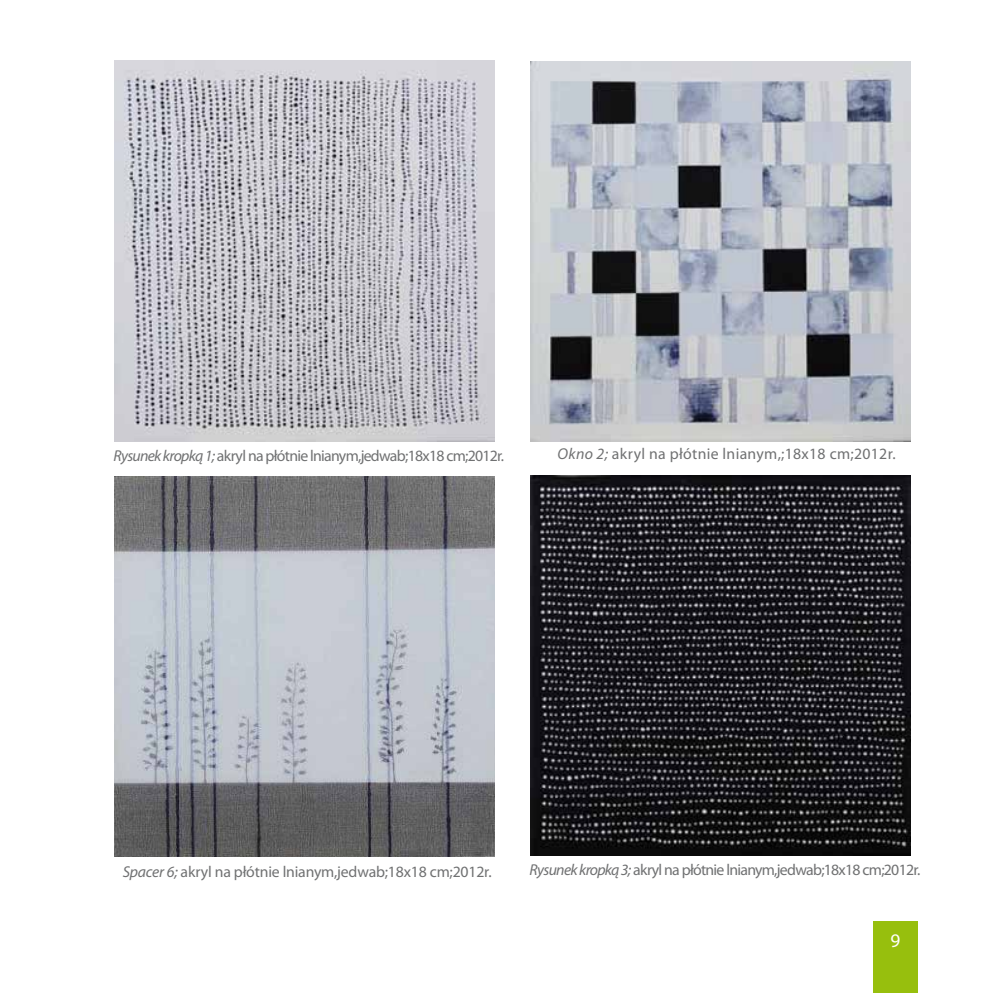
<style>
.page{position:relative;width:993px;height:993px;background:#fff}
.page>*{position:absolute;margin:0;border:0;box-sizing:border-box;transform-origin:0 0}
.t1{font:19.25px "Myriad Pro";color:#fff}
.t2{font:15.75px "Myriad Pro";letter-spacing:-.03em;color:#707172}
.t3{font:15.75px "Myriad Pro";letter-spacing:-.01em;color:#707172}
.t4{font:15.75px "Myriad Pro";letter-spacing:.02em;color:#707172}
.s1{font-style:italic}
</style>
<div class="page">
<img style="left:530px;top:61px;width:380px;height:380px">
<img style="left:114px;top:61px;width:380px;height:380px">
<img style="left:530px;top:475px;width:380px;height:380px">
<div style="left:872px;top:920px;width:45px;height:72px;background:#97bf0d"></div>
<img style="left:114px;top:477px;width:380px;height:379px">
<p class="t2" style="left:113px;top:445px;width:392px"><span class="s1">Rysunek kropką 1;</span> akryl na płótnie lnianym,jedwab;18x18 cm;2012r.</p>
<p class="t4" style="left:557px;top:444px;width:339px"><span class="s1">Okno 2;</span> akryl na płótnie lnianym,;18x18 cm;2012r.</p>
<p class="t3" style="left:123px;top:861px;width:370px"><span class="s1">Spacer 6;</span> akryl na płótnie lnianym,jedwab;18x18 cm;2012r.</p>
<p class="t2" style="left:529px;top:860px;width:392px"><span class="s1">Rysunek kropką 3;</span> akryl na płótnie lnianym,jedwab;18x18 cm;2012r.</p>
<p class="t1" style="left:890px;top:928px;width:11px">9</p>
</div>
